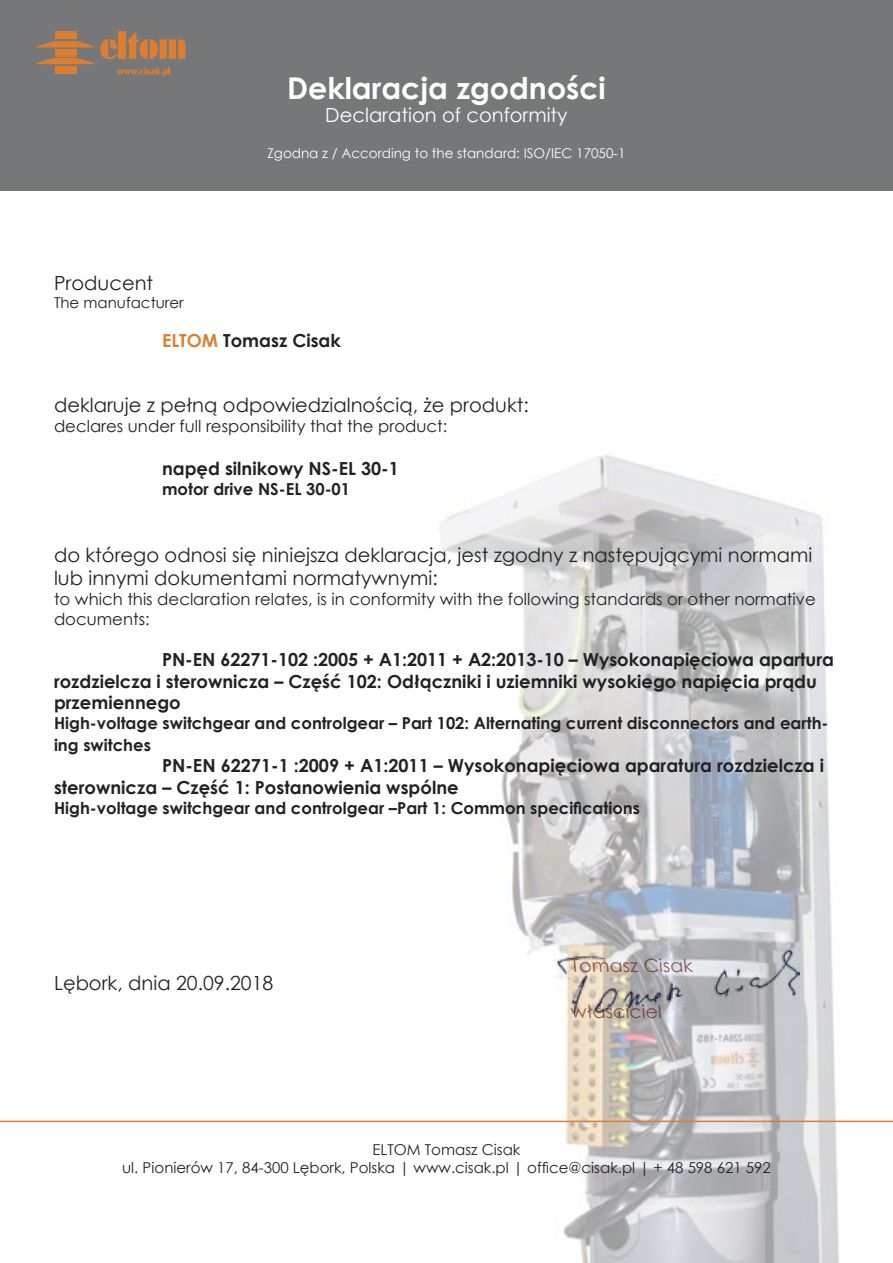
<style>
.page{position:relative;width:893px;height:1263px;background:#fff}
.page>*{position:absolute;margin:0;border:0;box-sizing:border-box;transform-origin:0 0}
.t1{font:700 30px "Century Gothic";color:#fff}
.t2{font:19.5px/23.4px "Century Gothic";color:#222223}
.t3{font:19.5px "Century Gothic";color:#fff}
.t4{font:18.15px "Century Gothic";color:#7f090b;scale:1.05 1}
.t5{font:700 18px/21.6px "Century Gothic";color:#222223}
.t6{font:700 16.5px/21.6px "Century Gothic";color:#222223}
.t7{font:16.5px/19.8px "Century Gothic";color:#222223}
.t8{font:15px/18px "Century Gothic";color:#222223;text-align:center}
.t9{font:13.5px "Century Gothic";color:#fff}
.s1{color:#dc7f33}
</style>
<div class="page">
<img style="left:433px;top:455px;width:421px;height:808px">
<div style="left:0;top:0;width:893px;height:190px;background:#757779"></div>
<hr style="left:0;top:1121px;width:893px;height:1px;background:#dc7f33">
<div style="left:55px;top:31px;width:21px;height:8px;background:#db7e32"></div>
<svg style="left:36px;top:32px;width:149px;height:44px"></svg>
<img style="left:553px;top:930px;width:247px;height:86px">
<h1 class="t1" style="left:287px;top:65px;width:320px">Deklaracja zgodności</h1>
<p class="t3" style="left:325px;top:101px;width:244px">Declaration of conformity</p>
<p class="t9" style="left:267px;top:144px;width:360px">Zgodna z / According to the standard: ISO/IEC 17050-1</p>
<p class="t2" style="left:54px;top:271px;width:101px">Producent</p>
<p class="t8" style="left:54px;top:293px;width:131px">The manufacturer</p>
<p class="t5" style="left:162px;top:329px;width:180px"><span class="s1">ELTOM</span> Tomasz Cisak</p>
<p class="t2" style="left:54px;top:393px;width:476px">deklaruje z pełną odpowiedzialnością, że produkt:</p>
<p class="t7" style="left:54px;top:416px;width:395px">declares under full responsibility that the product:</p>
<p class="t5" style="left:162px;top:457px;width:238px">napęd silnikowy NS-EL 30-1</p>
<p class="t6" style="left:162px;top:477px;width:190px">motor drive NS-EL 30-01</p>
<p class="t2" style="left:54px;top:542px;width:760px">do którego odnosi się niniejsza deklaracja, jest zgodny z następującymi normami lub innymi dokumentami normatywnymi:</p>
<p class="t7" style="left:54px;top:589px;width:763px">to which this declaration relates, is in conformity with the following standards or other normative documents:</p>
<p class="t5" style="left:54px;top:648px;width:781px;text-indent:108px">PN-EN 62271-102 :2005 + A1:2011 + A2:2013-10 – Wysokonapięciowa apartura rozdzielcza i sterownicza – Część 102: Odłączniki i uziemniki wysokiego napięcia prądu przemiennego</p>
<p class="t6" style="left:54px;top:711px;width:776px">High-voltage switchgear and controlgear – Part 102: Alternating current disconnectors and earth&shy;ing switches</p>
<p class="t5" style="left:54px;top:754px;width:772px;text-indent:108px">PN-EN 62271-1 :2009 + A1:2011 – Wysokonapięciowa aparatura rozdzielcza i sterownicza – Część 1: Postanowienia wspólne</p>
<p class="t6" style="left:54px;top:796px;width:588px">High-voltage switchgear and controlgear –Part 1: Common specifications</p>
<p class="t2" style="left:54px;top:971px;width:221px">Lębork, dnia 20.09.2018</p>
<p class="t4" style="left:572px;top:952px;width:120px">Tomasz Cisak</p>
<p class="t4" style="left:572px;top:999px;width:90px">właściciel</p>
<p class="t8" style="left:122px;top:1140px;width:650px">ELTOM Tomasz Cisak<br>ul. Pionierów 17, 84-300 Lębork, Polska | www.cisak.pl | office@cisak.pl | + 48 598 621 592</p>
</div>
